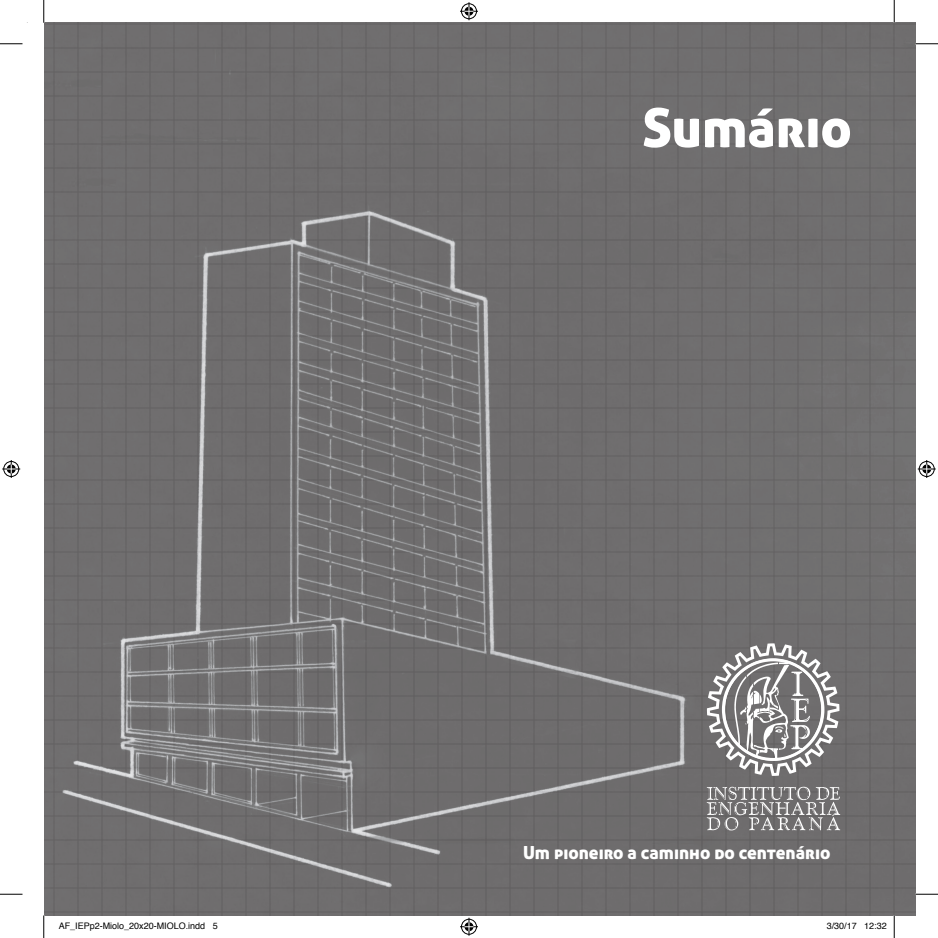
<style>
.page{position:relative;width:938px;height:938px;background:#fff}
.page>*{position:absolute;margin:0;border:0;box-sizing:border-box;transform-origin:0 0}
.t1{font:54px "Aller Display";color:#fff}
.t2{font:18px "Aller Display";color:#fff}
.t3{font:9px "Helvetica";color:#000}
</style>
<div class="page">
<img style="left:45px;top:22px;width:870px;height:893px">
<svg style="left:707px;top:643px;width:132px;height:133px"></svg>
<svg style="left:707px;top:787px;width:133px;height:43px;background:#8d8b8c"></svg>
<hr style="left:893px;top:0;width:2px;height:23px;background:#fff">
<svg style="left:915px;top:44px;width:23px;height:1px"></svg>
<svg style="left:915px;top:894px;width:23px;height:1px"></svg>
<svg style="left:894px;top:0;width:1px;height:23px"></svg>
<svg style="left:894px;top:915px;width:1px;height:23px"></svg>
<svg style="left:460px;top:2px;width:18px;height:18px"></svg>
<svg style="left:460px;top:918px;width:18px;height:18px"></svg>
<svg style="left:0;top:0;width:45px;height:938px"></svg>
<svg style="left:918px;top:460px;width:18px;height:18px"></svg>
<h1 class="t1" style="left:642px;top:93px;width:211px">Sumário</h1>
<h2 class="t2" style="left:523px;top:841px;width:309px">Um pioneiro a caminho do centenário</h2>
<p class="t3" style="left:59px;top:919px;width:161px">AF_IEPp2-Miolo_20x20-MIOLO.indd 5</p>
<p class="t3" style="left:827px;top:919px;width:62px">3/30/17 12:32</p>
</div>
